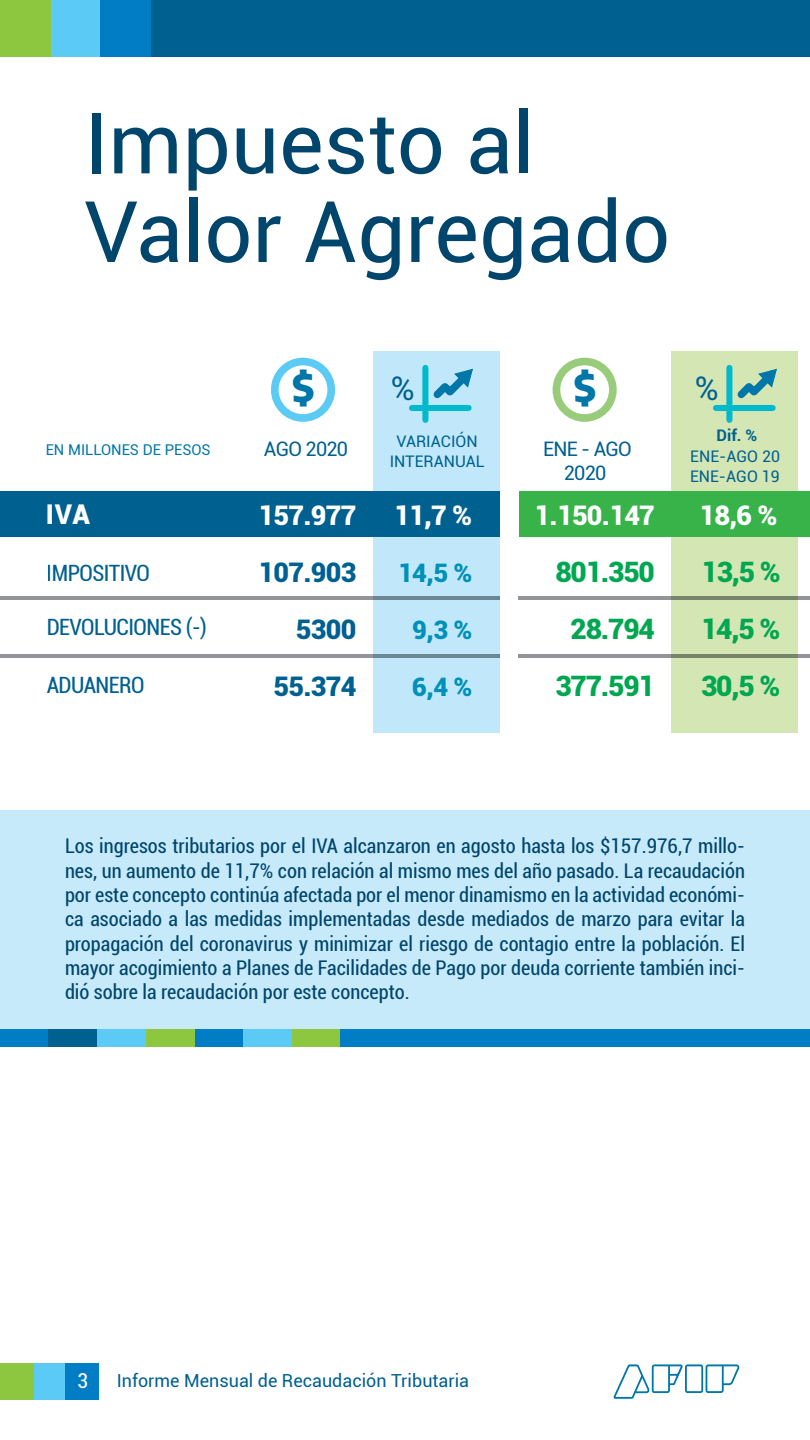
<style>
.page{position:relative;width:810px;height:1440px;background:#fff}
.page>*{position:absolute;margin:0;border:0;box-sizing:border-box;transform-origin:0 0}
.t1{font:84.97px/88.7px "Roboto";color:#00456b}
.t2{font:800 37.72px "Encode Sans";color:#0076a9}
.t3{font:32.55px "Roboto";color:#00608f}
.t4{font:900 28.12px/56.6px "Roboto";letter-spacing:-.04em;color:#00a750;text-align:justify}
.t5{font:900 27.22px "Roboto";color:#fff}
.t6{font:900 27px "Roboto";letter-spacing:-.025em;color:#fff}
.t7{font:900 27px/56.9px "Roboto";letter-spacing:-.025em;color:#006090;text-align:right}
.t8{font:900 25.5px "Roboto";color:#0090b8}
.t9{font:condensed 22.5px "Roboto";letter-spacing:-.025em;color:#00608f}
.t10{font:condensed 20.55px "Roboto";color:#fff}
.t11{font:condensed 20.25px/24.3px "Roboto";color:#00456b;text-align:justify}
.t12{font:20.02px/23.5px "Roboto";letter-spacing:-.04em;color:#00608f;text-align:center}
.t13{font:18px "Roboto";color:#006090}
.t14{font:15.98px/20.5px "Roboto";color:#00608f;text-align:center}
.t15{font:700 15.98px "Roboto";color:#00608f}
.t16{font:14.85px "Roboto";color:#0076a9}
</style>
<div class="page">
<div style="left:0;top:811px;width:810px;height:227px;background:#c7eafb"></div>
<div style="left:292px;top:1030px;width:49px;height:17px;background:#8dc63f"></div>
<div style="left:243px;top:1030px;width:49px;height:17px;background:#5bcbf5"></div>
<div style="left:195px;top:1030px;width:48px;height:17px;background:#007dc5"></div>
<div style="left:0;top:1030px;width:49px;height:17px;background:#007dc5"></div>
<div style="left:146px;top:1030px;width:49px;height:17px;background:#8dc63f"></div>
<div style="left:97px;top:1030px;width:49px;height:17px;background:#5bcbf5"></div>
<div style="left:49px;top:1030px;width:48px;height:17px;background:#006090"></div>
<div style="left:340px;top:1030px;width:470px;height:17px;background:#007dc5"></div>
<div style="left:373px;top:351px;width:127px;height:382px;background:#c0e8fa"></div>
<div style="left:671px;top:351px;width:127px;height:382px;background:#d3e6b4"></div>
<div style="left:0;top:491px;width:500px;height:45px;background:#00608f"></div>
<div style="left:519px;top:491px;width:291px;height:45px;background:#37b34a"></div>
<div style="left:33px;top:1363px;width:33px;height:37px;background:#5bcbf5"></div>
<div style="left:66px;top:1363px;width:33px;height:37px;background:#007dc5"></div>
<div style="left:0;top:1363px;width:33px;height:37px;background:#8dc63f"></div>
<div style="left:151px;top:0;width:659px;height:56px;background:#006090"></div>
<div style="left:50px;top:0;width:50px;height:56px;background:#5bcbf5"></div>
<div style="left:100px;top:0;width:51px;height:56px;background:#007dc5"></div>
<div style="left:0;top:0;width:51px;height:56px;background:#8dc63f"></div>
<div style="left:271px;top:358px;width:64px;height:64px;border:8px solid #5bcaf4;border-radius:50%"></div>
<svg style="left:428px;top:368px;width:45px;height:37px"></svg>
<div style="left:422px;top:368px;width:6px;height:52px;background:#00b9cd"></div>
<div style="left:412px;top:405px;width:57px;height:6px;background:#00b9cd"></div>
<div style="left:553px;top:358px;width:64px;height:64px;border:8px solid #98cc7a;border-radius:50%"></div>
<svg style="left:0;top:596px;width:810px;height:4px;fill:#929497"></svg>
<svg style="left:0;top:654px;width:810px;height:4px;fill:#929497"></svg>
<svg style="left:732px;top:368px;width:45px;height:37px"></svg>
<div style="left:726px;top:368px;width:6px;height:52px;background:#00b9cd"></div>
<div style="left:716px;top:405px;width:57px;height:6px;background:#00b9cd"></div>
<div style="left:500px;top:351px;width:18px;height:382px;background:#fff"></div>
<svg style="left:614px;top:1364px;width:125px;height:35px"></svg>
<h1 class="t1" style="left:84px;top:96px;width:588px">Impuesto al<br>Valor Agregado</h1>
<p class="t16" style="left:46px;top:440px;width:166px">EN MILLONES DE PESOS</p>
<h3 class="t5" style="left:46px;top:495px;width:46px">IVA</h3>
<p class="t9" style="left:47px;top:557px;width:105px">IMPOSITIVO</p>
<p class="t9" style="left:47px;top:611px;width:162px">DEVOLUCIONES (-)</p>
<p class="t9" style="left:47px;top:670px;width:99px">ADUANERO</p>
<h2 class="t2" style="left:292px;top:362px;width:24px">$</h2>
<h3 class="t3" style="left:391px;top:365px;width:25px">%</h3>
<h2 class="t2" style="left:574px;top:362px;width:24px">$</h2>
<h3 class="t3" style="left:695px;top:365px;width:25px">%</h3>
<p class="t12" style="left:264px;top:437px;width:86px">AGO 2020</p>
<p class="t14" style="left:390px;top:430px;width:96px">VARIACIÓN<br>INTERANUAL</p>
<p class="t12" style="left:543px;top:437px;width:90px">ENE - AGO<br>2020</p>
<p class="t15" style="left:717px;top:424px;width:42px">Dif. %</p>
<p class="t14" style="left:690px;top:445px;width:92px;text-align:left">ENE-AGO 20<br>ENE-AGO 19</p>
<h3 class="t6" style="left:259px;top:497px;width:99px">157.977</h3>
<h3 class="t6" style="left:394px;top:497px;width:80px">11,7 %</h3>
<h3 class="t6" style="left:535px;top:497px;width:122px">1.150.147</h3>
<h3 class="t6" style="left:699px;top:497px;width:80px">18,6 %</h3>
<h3 class="t7" style="left:259px;top:543px;width:99px">107.903</h3>
<h3 class="t7" style="left:274px;top:600px;width:84px">5300<br>55.374</h3>
<p class="t8" style="left:398px;top:554px;width:76px">14,5 %</p>
<p class="t8" style="left:412px;top:612px;width:62px">9,3 %</p>
<p class="t8" style="left:412px;top:668px;width:62px">6,4 %</p>
<h3 class="t4" style="left:555px;top:543px;width:101px;text-align:center">801.350<br>28.794<br>377.591</h3>
<h3 class="t4" style="left:701px;top:543px;width:81px">13,5 % 14,5 % 30,5 %</h3>
<p class="t11" style="left:65px;top:833px;width:682px">Los ingresos tributarios por el IVA alcanzaron en agosto hasta los $157.976,7 millo&shy;nes, un aumento de 11,7% con relación al mismo mes del año pasado. La recaudación por este concepto continúa afectada por el menor dinamismo en la actividad económi&shy;ca asociado a las medidas implementadas desde mediados de marzo para evitar la propagación del coronavirus y minimizar el riesgo de contagio entre la población. El mayor acogimiento a Planes de Facilidades de Pago por deuda corriente también inci&shy;dió sobre la recaudación por este concepto.</p>
<p class="t10" style="left:78px;top:1366px;width:12px">3</p>
<p class="t13" style="left:117px;top:1368px;width:354px">Informe Mensual de Recaudación Tributaria</p>
</div>
